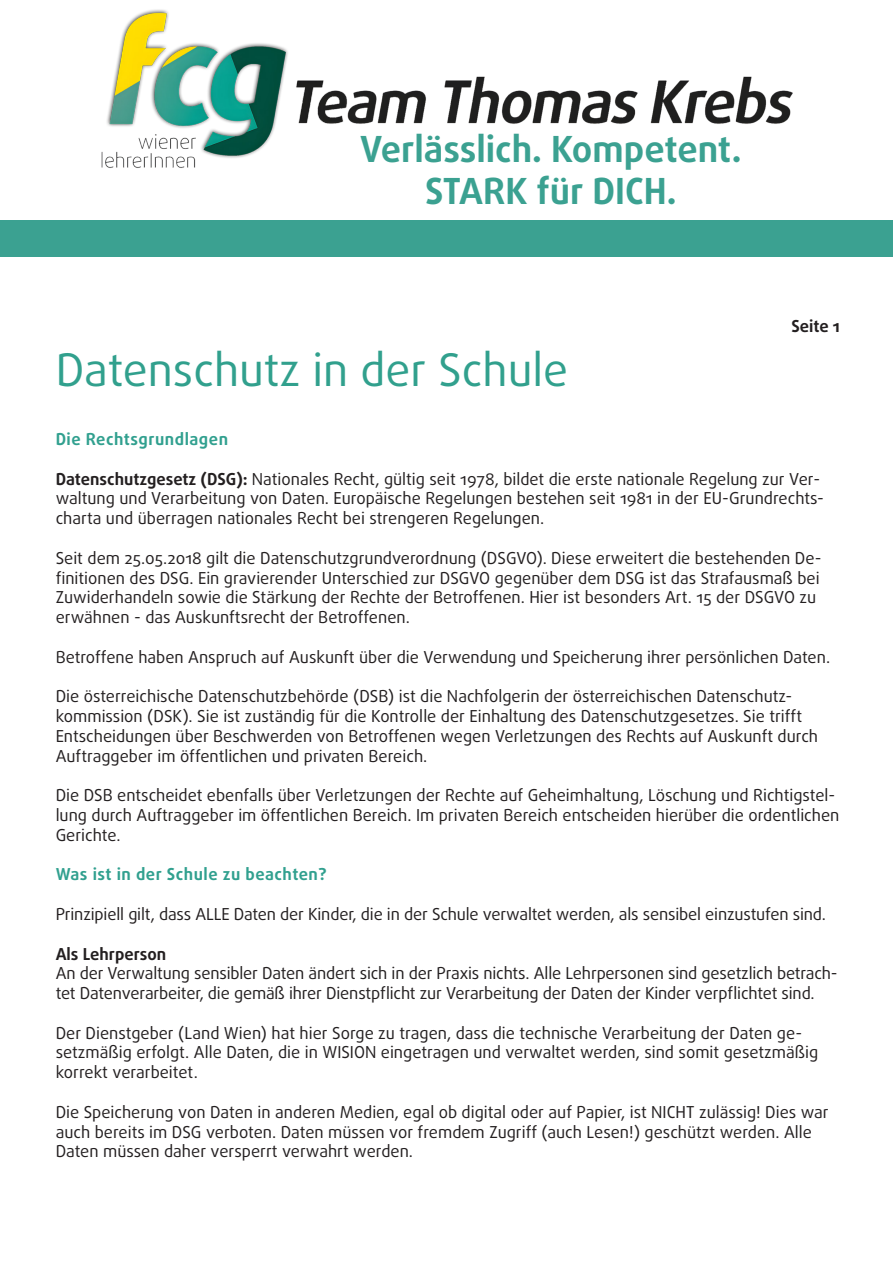
<style>
.page{position:relative;width:893px;height:1263px;background:#fff}
.page>*{position:absolute;margin:0;border:0;box-sizing:border-box;transform-origin:0 0}
.t1{font:45px "Daxline Pro";color:#31a08d}
.t2{font:700 36px/42px "Daxline Pro";color:#3ba191;text-align:center}
.t3{font:16.5px/19.8px "Daxline Pro";color:#231f20}
.t4{font:700 16.5px "Daxline Pro";letter-spacing:.03em;color:#31a08f}
.t5{font:700 16.5px "Daxline Pro";color:#231f20}
.s1{font-weight:700}
</style>
<div class="page">
<div style="left:0;top:221px;width:893px;height:36px;background:#3ba191"></div>
<img style="left:101px;top:9px;width:692px;height:159px">
<h2 class="t2" style="left:360px;top:128px;width:383px">Verlässlich. Kompetent.<br>STARK für DICH.</h2>
<h1 class="t1" style="left:56px;top:340px;width:514px">Datenschutz in der Schule</h1>
<p class="t5" style="left:791px;top:316px;width:50px">Seite 1</p>
<p class="t4" style="left:56px;top:429px;width:174px">Die Rechtsgrundlagen</p>
<p class="t3" style="left:56px;top:469px;width:770px"><span class="s1">Datenschutzgesetz (DSG):</span> Nationales Recht, gültig seit 1978, bildet die erste nationale Regelung zur Ver&shy;waltung und Verarbeitung von Daten. Europäische Regelungen bestehen seit 1981 in der EU-Grundrechts&shy;charta und überragen nationales Recht bei strengeren Regelungen.</p>
<p class="t3" style="left:56px;top:548px;width:767px">Seit dem 25.05.2018 gilt die Datenschutzgrundverordnung (DSGVO). Diese erweitert die bestehenden De&shy;finitionen des DSG. Ein gravierender Unterschied zur DSGVO gegenüber dem DSG ist das Strafausmaß bei Zuwiderhandeln sowie die Stärkung der Rechte der Betroffenen. Hier ist besonders Art. 15 der DSGVO zu erwähnen - das Auskunftsrecht der Betroffenen.</p>
<p class="t3" style="left:56px;top:647px;width:776px">Betroffene haben Anspruch auf Auskunft über die Verwendung und Speicherung ihrer persönlichen Daten.</p>
<p class="t3" style="left:56px;top:687px;width:764px">Die österreichische Datenschutzbehörde (DSB) ist die Nachfolgerin der österreichischen Datenschutz&shy;kommission (DSK). Sie ist zuständig für die Kontrolle der Einhaltung des Datenschutzgesetzes. Sie trifft Entscheidungen über Beschwerden von Betroffenen wegen Verletzungen des Rechts auf Auskunft durch Auftraggeber im öffentlichen und privaten Bereich.</p>
<p class="t3" style="left:56px;top:786px;width:785px">Die DSB entscheidet ebenfalls über Verletzungen der Rechte auf Geheimhaltung, Löschung und Richtigstel&shy;lung durch Auftraggeber im öffentlichen Bereich. Im privaten Bereich entscheiden hierüber die ordentlichen<br>Gerichte.</p>
<p class="t4" style="left:56px;top:864px;width:273px">Was ist in der Schule zu beachten?</p>
<p class="t3" style="left:56px;top:904px;width:772px">Prinzipiell gilt, dass ALLE Daten der Kinder, die in der Schule verwaltet werden, als sensibel einzustufen sind.</p>
<p class="t5" style="left:56px;top:943px;width:112px">Als Lehrperson</p>
<p class="t3" style="left:56px;top:964px;width:783px">An der Verwaltung sensibler Daten ändert sich in der Praxis nichts. Alle Lehrpersonen sind gesetzlich betrach&shy;tet Datenverarbeiter, die gemäß ihrer Dienstpflicht zur Verarbeitung der Daten der Kinder verpflichtet sind.</p>
<p class="t3" style="left:56px;top:1023px;width:764px">Der Dienstgeber (Land Wien) hat hier Sorge zu tragen, dass die technische Verarbeitung der Daten ge&shy;setzmäßig erfolgt. Alle Daten, die in WISION eingetragen und verwaltet werden, sind somit gesetzmäßig korrekt verarbeitet.</p>
<p class="t3" style="left:56px;top:1102px;width:775px">Die Speicherung von Daten in anderen Medien, egal ob digital oder auf Papier, ist NICHT zulässig! Dies war auch bereits im DSG verboten. Daten müssen vor fremdem Zugriff (auch Lesen!) geschützt werden. Alle<br>Daten müssen daher versperrt verwahrt werden.</p>
</div>
